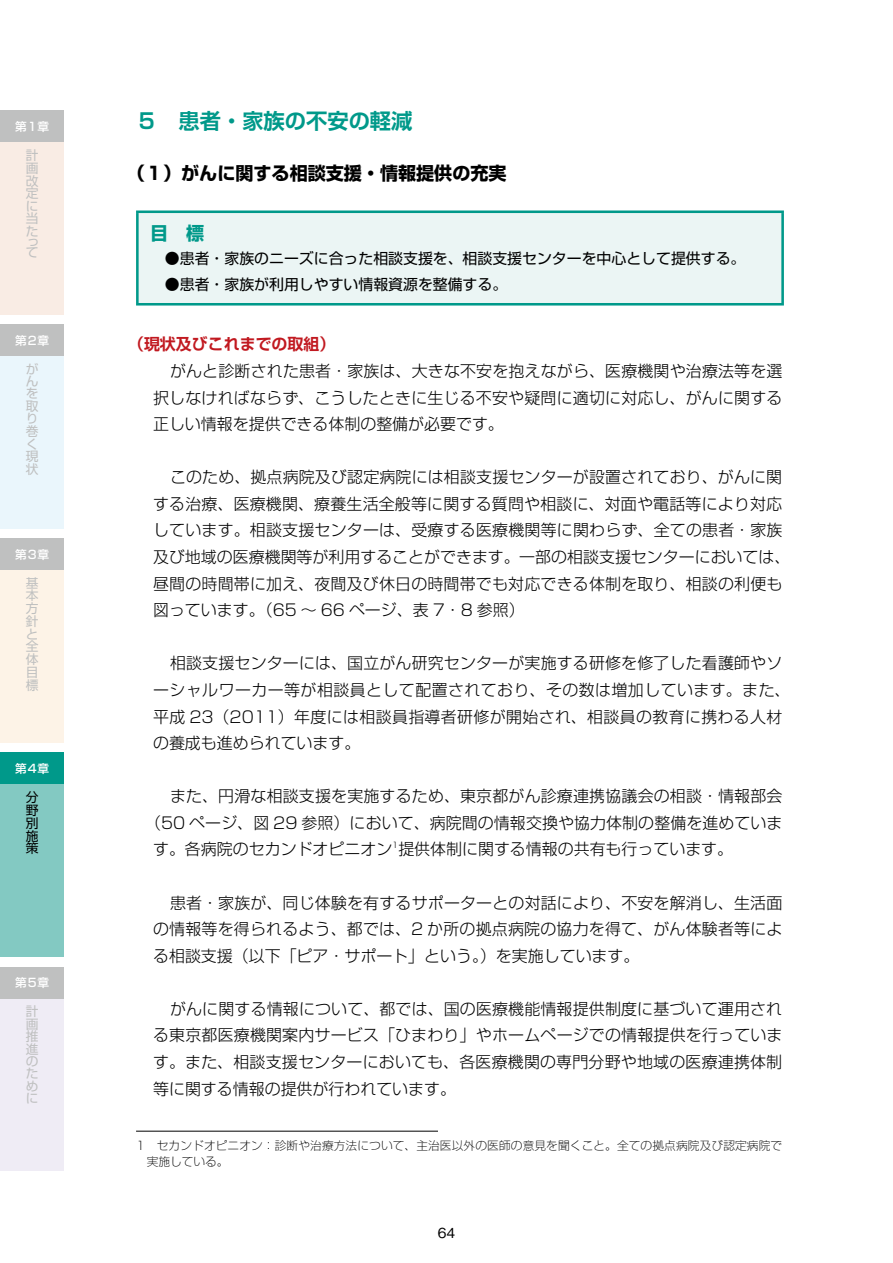
<style>
.page{position:relative;width:893px;height:1263px;background:#fff}
.page>*{position:absolute;margin:0;border:0;box-sizing:border-box;transform-origin:0 0}
.t1{font:700 21.3px "Shin Go Pr 5 De";color:#00998a}
.t2{font:700 18px "Shin Go Pr 5";color:#000}
.t3{font:700 18px "Shin Go Pr 5";color:#00998a}
.t4{font:300 15.9px/26.5px "Shin Go Pr 5";letter-spacing:.01em;color:#000;text-align:justify}
.t5{font:700 15.9px "Shin Go Pr 5 De";color:#c11920}
.t6{font:14.85px/25.5px "Shin Go Pr 5";color:#000}
.t7{font:500 13.8px "Gothic BBB Pro";color:#000}
.t8{font:12.75px/12.6px "Shin Go Pro";color:#bfc0c0;text-align:justify}
.t9{font:12.75px/12.8px "Shin Go Pro";color:#000;text-align:justify}
.t10{font:300 expanded 11.7px/15.9px "Shin Go Pr 5";letter-spacing:.01em;color:#000}
.t11{font:500 11.7px "Shin Go Pro";letter-spacing:.07em;color:#fff}
</style>
<div class="page">
<div style="left:0;top:114px;width:64px;height:201px;background:#f9ece4"></div>
<div style="left:0;top:328px;width:64px;height:201px;background:#eaf6fc"></div>
<div style="left:0;top:541px;width:64px;height:202px;background:#fdf3e7"></div>
<div style="left:0;top:755px;width:64px;height:201px;background:#83c9c2"></div>
<div style="left:0;top:969px;width:64px;height:201px;background:#efecf5"></div>
<div style="left:0;top:111px;width:64px;height:31px;background:#bfc0c0"></div>
<div style="left:0;top:325px;width:64px;height:31px;background:#bfc0c0"></div>
<div style="left:0;top:539px;width:64px;height:31px;background:#bfc0c0"></div>
<div style="left:0;top:753px;width:64px;height:31px;background:#00998a"></div>
<div style="left:0;top:967px;width:64px;height:31px;background:#bfc0c0"></div>
<div style="left:137px;top:212px;width:646px;height:92px;background:#ebf5f4"></div>
<hr style="left:136px;top:210px;width:648px;height:3px;background:#00998a">
<hr style="left:136px;top:213px;width:3px;height:90px;background:#00998a">
<hr style="left:781px;top:213px;width:3px;height:90px;background:#00998a">
<hr style="left:136px;top:303px;width:648px;height:3px;background:#00998a">
<hr style="left:136px;top:1131px;width:302px;height:1px;background:#000">
<p class="t11" style="left:15px;top:117px;width:35px">第1章</p>
<p class="t8" style="left:26px;top:147px;width:14px">計画改定に当た</p>
<p class="t8" style="left:26px;top:235px;width:14px;line-height:10.5px">って</p>
<p class="t11" style="left:15px;top:331px;width:35px">第2章</p>
<p class="t8" style="left:26px;top:361px;width:14px;text-align:left">がんを取り巻く現状</p>
<p class="t11" style="left:15px;top:545px;width:35px">第3章</p>
<p class="t8" style="left:26px;top:575px;width:14px">基本方針と全体目標</p>
<p class="t11" style="left:15px;top:759px;width:35px">第4章</p>
<p class="t9" style="left:26px;top:790px;width:14px">分野別施策</p>
<p class="t11" style="left:15px;top:973px;width:35px">第5章</p>
<p class="t8" style="left:26px;top:1003px;width:14px">計画推進のために</p>
<h1 class="t1" style="left:136px;top:104px;width:278px">５　患者・家族の不安の軽減</h1>
<p class="t2" style="left:127px;top:158px;width:381px">（１）がんに関する相談支援・情報提供の充実</p>
<p class="t3" style="left:150px;top:219px;width:56px">目　標</p>
<p class="t6" style="left:150px;top:244px;width:597px">　●患者・家族のニーズに合った相談支援を、相談支援センターを中心として提供する。　●患者・家族が利用しやすい情報資源を整備する。</p>
<p class="t5" style="left:128px;top:331px;width:209px">（現状及びこれまでの取組）</p>
<p class="t4" style="left:153px;top:356px;width:631px;text-indent:17px">がんと診断された患者・家族は、大きな不安を抱えながら、医療機関や治療法等を選択しなければならず、こうしたときに生じる不安や疑問に適切に対応し、がんに関する正しい情報を提供できる体制の整備が必要です。</p>
<p class="t4" style="left:153px;top:462px;width:639px;text-align:left;text-indent:17px">このため、拠点病院及び認定病院には相談支援センターが設置されており、がんに関する治療、医療機関、療養生活全般等に関する質問や相談に、対面や電話等により対応しています。相談支援センターは、受療する医療機関等に関わらず、全ての患者・家族及び地域の医療機関等が利用することができます。一部の相談支援センターにおいては、昼間の時間帯に加え、夜間及び休日の時間帯でも対応できる体制を取り、相談の利便も図っています。（65 ～ 66 ページ、表 7・8 参照）</p>
<p class="t4" style="left:153px;top:648px;width:639px;text-align:left;text-indent:17px">相談支援センターには、国立がん研究センターが実施する研修を修了した看護師やソーシャルワーカー等が相談員として配置されており、その数は増加しています。また、平成 23（2011）年度には相談員指導者研修が開始され、相談員の教育に携わる人材の養成も進められています。</p>
<p class="t4" style="left:170px;top:781px;width:614px">また、円滑な相談支援を実施するため、東京都がん診療連携協議会の相談・情報部会</p>
<p class="t4" style="left:145px;top:808px;width:639px">（50 ページ、図 29 参照）において、病院間の情報交換や協力体制の整備を進めていま</p>
<p class="t4" style="left:153px;top:834px;width:582px">す。各病院のセカンドオピニオン<sup>1</sup>提供体制に関する情報の共有も行っています。</p>
<p class="t4" style="left:153px;top:888px;width:631px;text-indent:17px">患者・家族が、同じ体験を有するサポーターとの対話により、不安を解消し、生活面の情報等を得られるよう、都では、2 か所の拠点病院の協力を得て、がん体験者等による相談支援（以下「ピア・サポート」という。）を実施しています。</p>
<p class="t4" style="left:153px;top:994px;width:631px;text-indent:17px">がんに関する情報について、都では、国の医療機能情報提供制度に基づいて運用される東京都医療機関案内サービス「ひまわり」やホームページでの情報提供を行っています。また、相談支援センターにおいても、各医療機関の専門分野や地域の医療連携体制等に関する情報の提供が行われています。</p>
<p class="t10" style="left:147px;top:1136px;width:637px;text-indent:-11px">1　セカンドオピニオン：診断や治療方法について、主治医以外の医師の意見を聞くこと。全ての拠点病院及び認定病院で実施している。</p>
<p class="t7" style="left:438px;top:1222px;width:19px">64</p>
</div>
